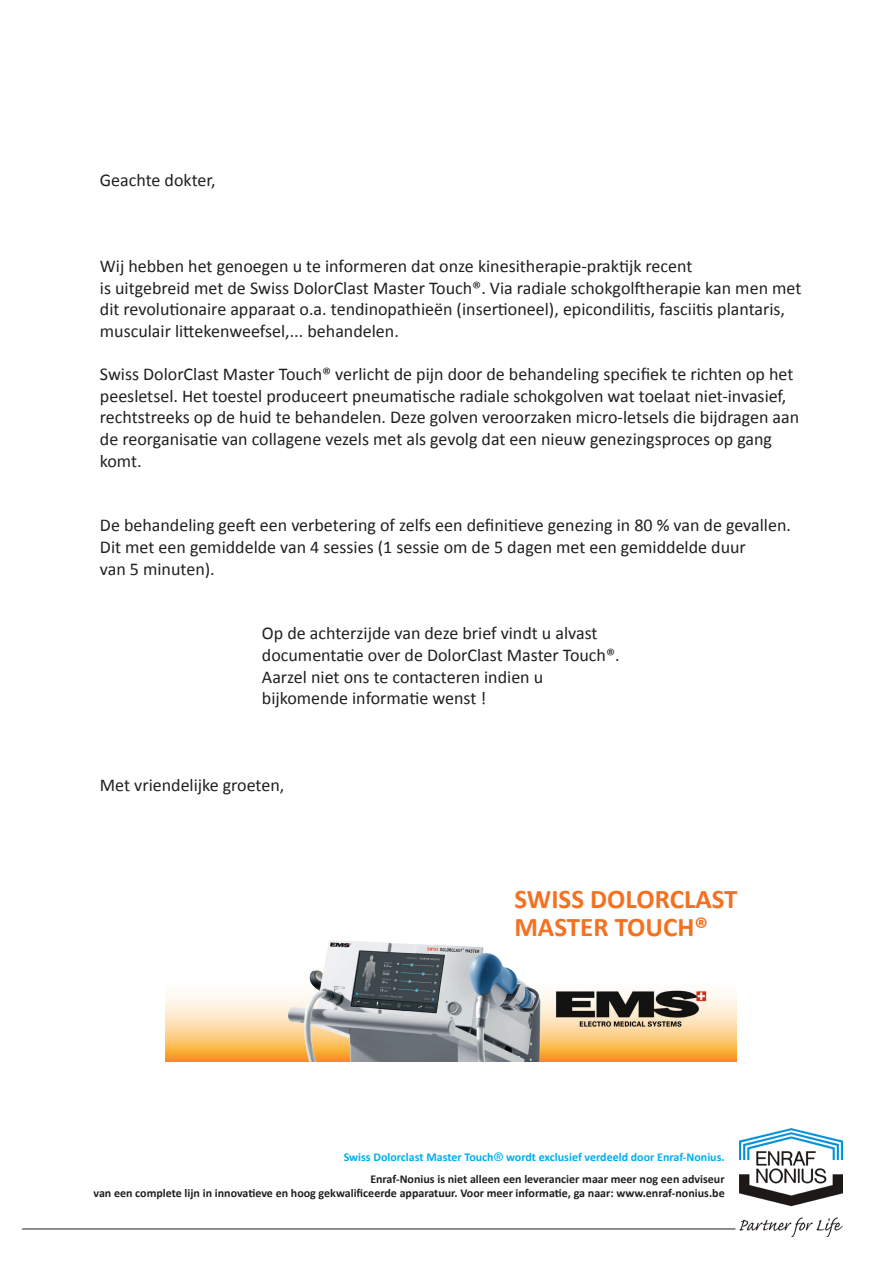
<style>
.page{position:relative;width:893px;height:1263px;background:#fff}
.page>*{position:absolute;margin:0;border:0;box-sizing:border-box;transform-origin:0 0}
.t1{font:700 27px/28.5px "Calibri";color:#f37121}
.t2{font:18px/21.6px "Calibri";color:#231f20}
.t3{font:700 12px/21.9px "Calibri";color:#00aeef;text-align:right}
.t4{font:700 12px "Calibri";color:#231f20}
.s1{font-family:"Helvetica CY Bold";font-weight:400}
.s2{color:#231f20}
</style>
<div class="page">
<img style="left:739px;top:1128px;width:104px;height:109px">
<svg style="left:166px;top:990px;width:570px;height:71px;background:#fcce8c"></svg>
<img style="left:283px;top:940px;width:261px;height:121px">
<img style="left:556px;top:990px;width:151px;height:37px">
<hr style="left:22px;top:1228px;width:713px;height:1px;background:#231f20">
<p class="t2" style="left:100px;top:168px;width:117px">Geachte dokter,</p>
<p class="t2" style="left:100px;top:254px;width:594px">Wij hebben het genoegen u te informeren dat onze kinesitherapie-praktijk recent</p>
<p class="t2" style="left:100px;top:276px;width:703px">is uitgebreid met de Swiss DolorClast Master Touch®. Via radiale schokgolftherapie kan men met dit revolutionaire apparaat o.a. tendinopathieën (insertioneel), epicondilitis, fasciitis plantaris, musculair littekenweefsel,... behandelen.</p>
<p class="t2" style="left:100px;top:362px;width:701px">Swiss DolorClast Master Touch® verlicht de pijn door de behandeling specifiek te richten op het peesletsel. Het toestel produceert pneumatische radiale schokgolven wat toelaat niet-invasief, rechtstreeks op de huid te behandelen. Deze golven veroorzaken micro-letsels die bijdragen aan de reorganisatie van collagene vezels met als gevolg dat een nieuw genezingsproces op gang komt.</p>
<p class="t2" style="left:100px;top:514px;width:693px">De behandeling geeft een verbetering of zelfs een definitieve genezing in 80 % van de gevallen.<br>Dit met een gemiddelde van 4 sessies (1 sessie om de 5 dagen met een gemiddelde duur</p>
<p class="t2" style="left:100px;top:557px;width:116px">van 5 minuten).</p>
<p class="t2" style="left:262px;top:622px;width:337px">Op de achterzijde van deze brief vindt u alvast</p>
<p class="t2" style="left:262px;top:643px;width:359px">documentatie over de DolorClast Master Touch®.</p>
<p class="t2" style="left:262px;top:665px;width:283px">Aarzel niet ons te contacteren indien u</p>
<p class="t2" style="left:262px;top:686px;width:226px">bijkomende informatie wenst !</p>
<p class="t2" style="left:100px;top:773px;width:186px">Met vriendelijke groeten,</p>
<p class="t1" style="left:514px;top:883px;width:225px">SWISS DOLORCLAST<br>MASTER TOUCH®</p>
<p class="t3" style="left:344px;top:1145px;width:382px">Swiss Dolorclast Master Touch<span class="s1">®</span> wordt exclusief verdeeld door Enraf-Nonius.<br><span class="s2">Enraf-Nonius is niet alleen een leverancier maar meer nog een adviseur</span></p>
<p class="t4" style="left:93px;top:1186px;width:633px">van een complete lijn in innovatieve en hoog gekwalificeerde apparatuur. Voor meer informatie, ga naar: www.enraf-nonius.be</p>
</div>
